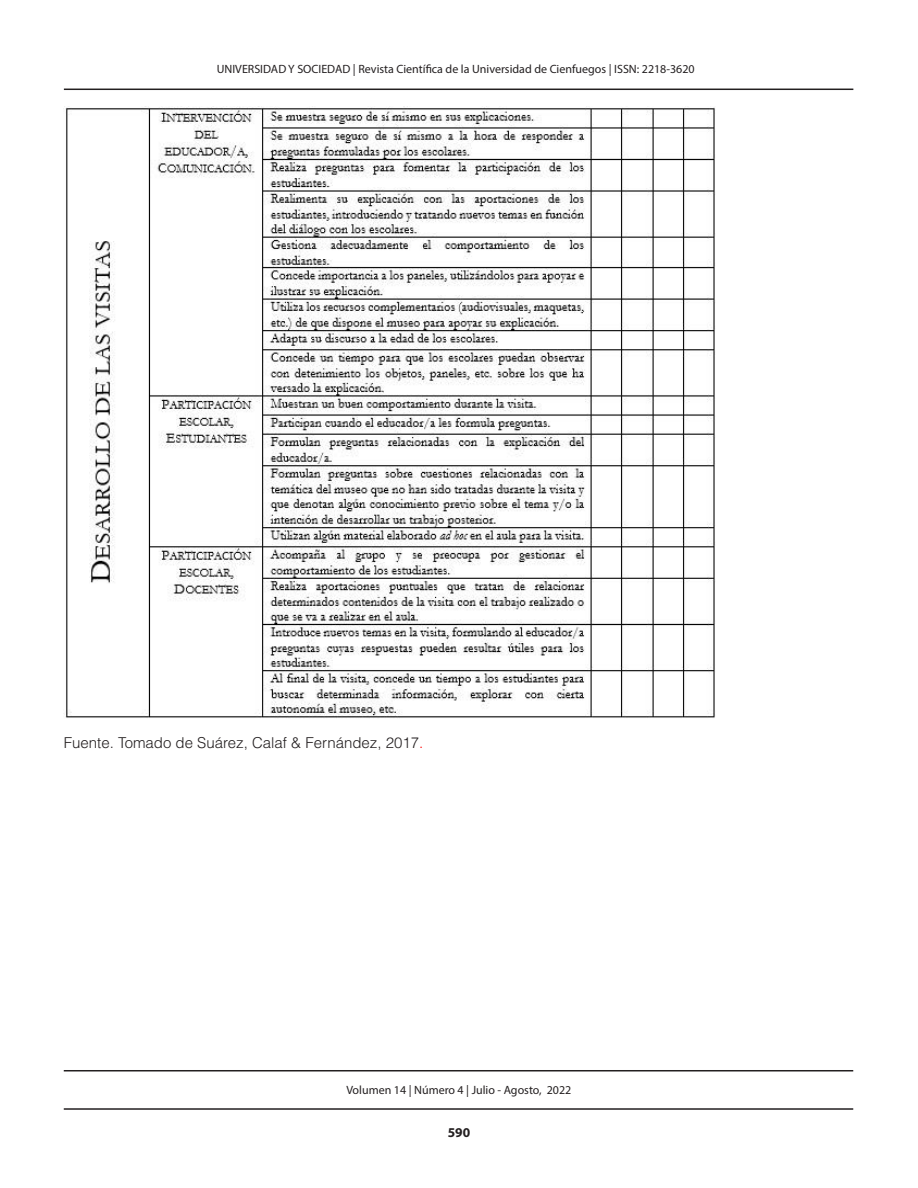
<style>
.page{position:relative;width:918px;height:1188px;background:#fff}
.page>*{position:absolute;margin:0;border:0;box-sizing:border-box;transform-origin:0 0}
.TEXTO{font:300 15px "Helvetica LT Std";color:#231f20}
.t1{font:700 13.5px "Myriad Pro";color:#231f20}
.t2{font:12px "Myriad Pro";color:#231f20}
.s1{color:#f00}
</style>
<div class="page">
<hr style="left:64px;top:89px;width:789px;height:1px;background:#231f20">
<hr style="left:64px;top:1108px;width:789px;height:2px;background:#231f20">
<hr style="left:64px;top:1070px;width:789px;height:1px;background:#231f20">
<img style="left:64px;top:106px;width:651px;height:612px">
<p class="t2" style="left:217px;top:61px;width:479px">UNIVERSIDAD Y SOCIEDAD | Revista Científica de la Universidad de Cienfuegos | ISSN: 2218-3620</p>
<p class="TEXTO" style="left:64px;top:733px;width:361px">Fuente. Tomado de Suárez, Calaf &amp; Fernández, 2017<span class="s1">.</span></p>
<p class="t2" style="left:346px;top:1083px;width:227px">Volumen 14 | Número 4 | Julio - Agosto, 2022</p>
<p class="t1" style="left:448px;top:1124px;width:24px">590</p>
</div>
